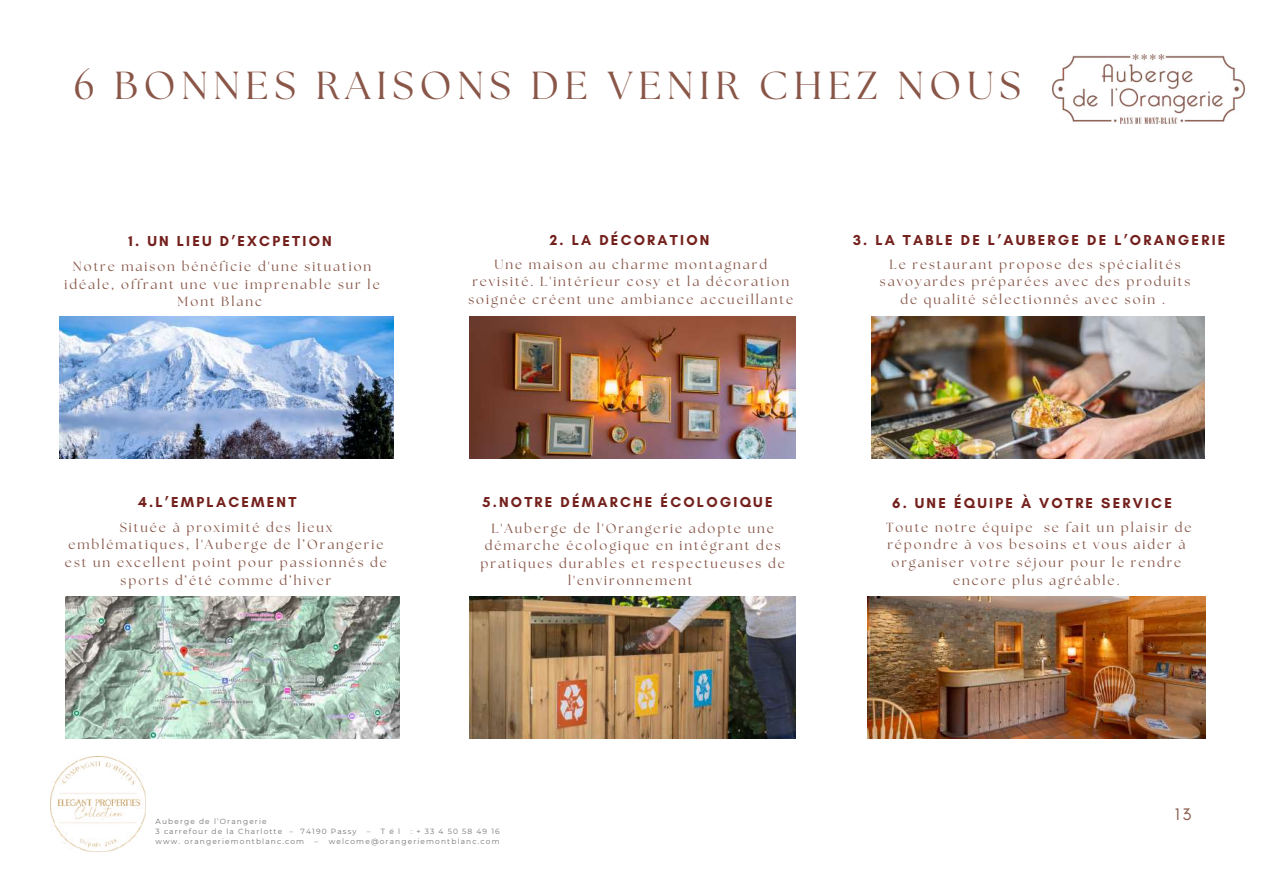
<style>
.page{position:relative;width:1263px;height:894px;background:#fff}
.page>*{position:absolute;margin:0;border:0;box-sizing:border-box;transform-origin:0 0}
.t1{font:39px "The Seasons";letter-spacing:.15em;color:#895648}
.t2{font:16.95px "Glacial Indifference";color:#875749}
.t3{font:700 14.7px "Glacial Indifference";letter-spacing:.15em;color:#74211d}
.t4{font:13.2px/17.5px "The Seasons";letter-spacing:.15em;color:#875749;text-align:center}
.t5{font:7.5px/9.9px "Montserrat";letter-spacing:.15em;color:#737373}
.t6{font:7.5px "Montserrat";letter-spacing:.355em;color:#737373}
</style>
<div class="page">
<img style="left:51px;top:756px;width:94px;height:95px">
<img style="left:59px;top:316px;width:334px;height:142px">
<img style="left:872px;top:316px;width:333px;height:142px">
<img style="left:868px;top:596px;width:337px;height:142px">
<img style="left:469px;top:316px;width:327px;height:142px">
<img style="left:66px;top:596px;width:334px;height:142px">
<img style="left:469px;top:596px;width:327px;height:142px">
<img style="left:1053px;top:55px;width:191px;height:68px">
<h1 class="t1" style="left:74px;top:68px;width:948px">6 BONNES RAISONS DE VENIR CHEZ NOUS</h1>
<p class="t3" style="left:129px;top:232px;width:205px">1. UN LIEU D’EXCPETION</p>
<p class="t3" style="left:550px;top:230px;width:161px">2. LA DÉCORATION</p>
<p class="t3" style="left:853px;top:230px;width:374px">3. LA TABLE DE L’AUBERGE DE L’ORANGERIE</p>
<p class="t4" style="left:65px;top:259px;width:317px">Notre maison bénéficie d'une situation idéale, offrant une vue imprenable sur le<br>Mont Blanc</p>
<p class="t4" style="left:468px;top:256px;width:326px">Une maison au charme montagnard revisité. L'intérieur cosy et la décoration soignée créent une ambiance accueillante</p>
<p class="t4" style="left:880px;top:256px;width:312px">Le restaurant propose des spécialités savoyardes préparées avec des produits de qualité sélectionnés avec soin .</p>
<p class="t3" style="left:483px;top:492px;width:292px">5.NOTRE DÉMARCHE ÉCOLOGIQUE</p>
<p class="t4" style="left:481px;top:520px;width:306px">L'Auberge de l'Orangerie adopte une démarche écologique en intégrant des pratiques durables et respectueuses de l'environnement</p>
<p class="t3" style="left:138px;top:492px;width:160px">4.L’EMPLACEMENT</p>
<p class="t3" style="left:892px;top:493px;width:281px">6. UNE ÉQUIPE À VOTRE SERVICE</p>
<p class="t4" style="left:65px;top:519px;width:324px">Située à proximité des lieux emblématiques, l'Auberge de l’Orangerie est un excellent point pour passionnés de sports d’été comme d’hiver</p>
<p class="t4" style="left:886px;top:519px;width:307px">Toute notre équipe se fait un plaisir de répondre à vos besoins et vous aider à organiser votre séjour pour le rendre encore plus agréable.</p>
<p class="t5" style="left:156px;top:815px;width:202px">Auberge de l’Orangerie<br>3 carrefour de la Charlotte – 74190 Passy</p>
<p class="t5" style="left:367px;top:825px;width:35px">– Tél</p>
<p class="t6" style="left:411px;top:826px;width:91px">:+33450584916</p>
<p class="t5" style="left:156px;top:835px;width:150px">www. orangeriemontblanc.com</p>
<p class="t5" style="left:315px;top:835px;width:187px">– welcome@orangeriemontblanc.com</p>
<p class="t2" style="left:1175px;top:803px;width:18px">13</p>
</div>
